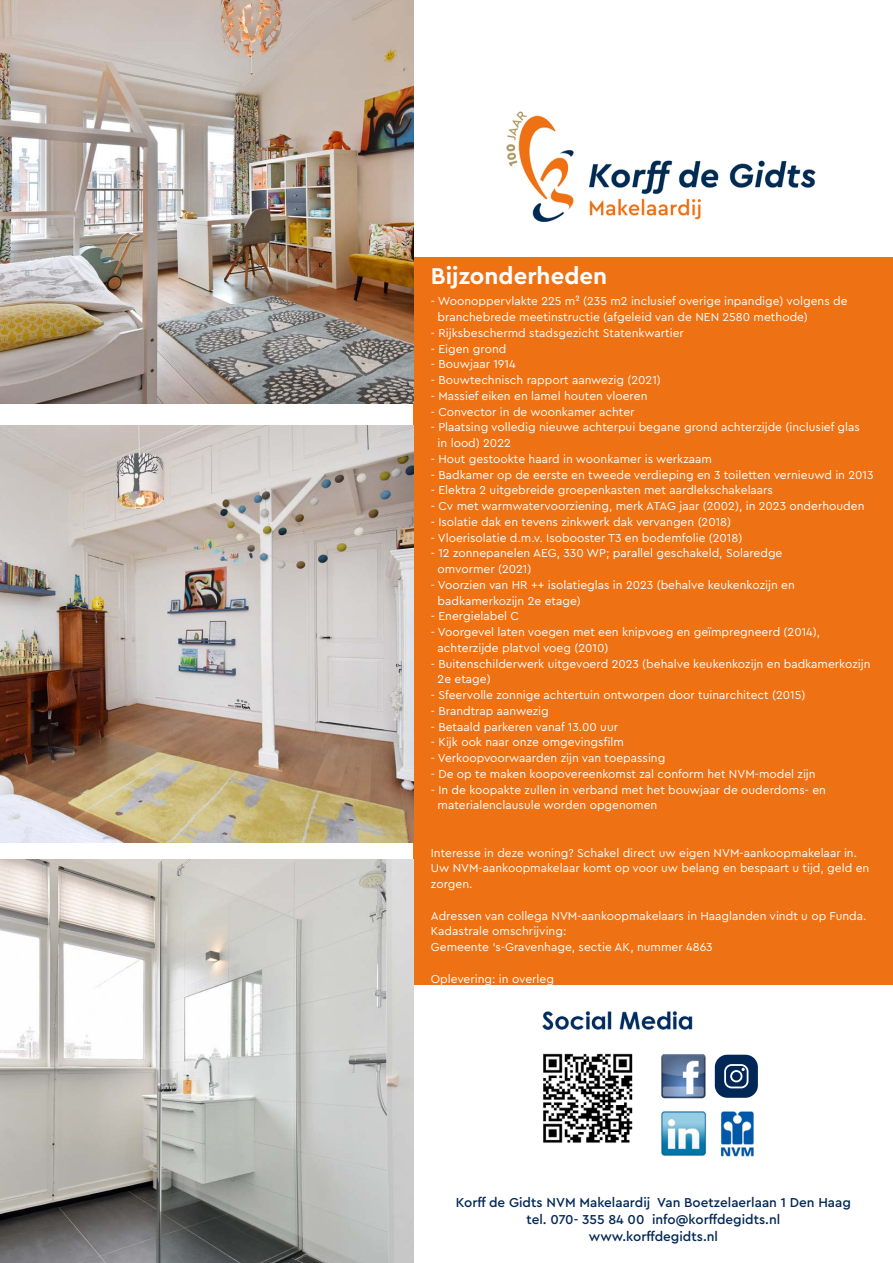
<style>
.page{position:relative;width:893px;height:1263px;background:#fff}
.page>*{position:absolute;margin:0;border:0;box-sizing:border-box;transform-origin:0 0}
.t1{font:700 24px "Cera Pro";color:#fff}
.t2{font:500 13.5px "Cera Pro";color:#002756}
.t3{font:12px/15.8px "Cera Pro";color:#fff}
</style>
<div class="page">
<div style="left:414px;top:257px;width:479px;height:727px;background:#ee7114"></div>
<img style="left:506px;top:111px;width:310px;height:110px">
<img style="left:0;top:426px;width:414px;height:417px">
<img style="left:0;top:860px;width:414px;height:403px">
<img style="left:0;top:0;width:414px;height:404px">
<img style="left:542px;top:1011px;width:216px;height:146px">
<div style="left:715px;top:1055px;width:43px;height:43px;background:#002756;border-radius:13px"></div>
<svg style="left:724px;top:1064px;width:24px;height:24px"></svg>
<p class="t1" style="left:431px;top:260px;width:178px">Bijzonderheden</p>
<p class="t3" style="left:431px;top:293px;width:418px">- Woonoppervlakte 225 m² (235 m2 inclusief overige inpandige) volgens de</p>
<p class="t3" style="left:438px;top:309px;width:372px">branchebrede meetinstructie (afgeleid van de NEN 2580 methode)</p>
<p class="t3" style="left:431px;top:324px;width:255px">- Rijksbeschermd stadsgezicht Statenkwartier</p>
<p class="t3" style="left:431px;top:340px;width:77px">- Eigen grond</p>
<p class="t3" style="left:431px;top:356px;width:86px">- Bouwjaar 1914</p>
<p class="t3" style="left:431px;top:372px;width:231px">- Bouwtechnisch rapport aanwezig (2021)</p>
<p class="t3" style="left:431px;top:387px;width:218px">- Massief eiken en lamel houten vloeren</p>
<p class="t3" style="left:431px;top:403px;width:205px">- Convector in de woonkamer achter</p>
<p class="t3" style="left:431px;top:419px;width:430px">- Plaatsing volledig nieuwe achterpui begane grond achterzijde (inclusief glas</p>
<p class="t3" style="left:438px;top:435px;width:75px">in lood) 2022</p>
<p class="t3" style="left:431px;top:450px;width:283px">- Hout gestookte haard in woonkamer is werkzaam</p>
<p class="t3" style="left:431px;top:466px;width:444px">- Badkamer op de eerste en tweede verdieping en 3 toiletten vernieuwd in 2013</p>
<p class="t3" style="left:431px;top:482px;width:344px">- Elektra 2 uitgebreide groepenkasten met aardlekschakelaars</p>
<p class="t3" style="left:431px;top:498px;width:435px">- Cv met warmwatervoorziening, merk ATAG jaar (2002), in 2023 onderhouden</p>
<p class="t3" style="left:431px;top:513px;width:302px">- Isolatie dak en tevens zinkwerk dak vervangen (2018)</p>
<p class="t3" style="left:431px;top:529px;width:313px">- Vloerisolatie d.m.v. Isobooster T3 en bodemfolie (2018)</p>
<p class="t3" style="left:431px;top:545px;width:353px">- 12 zonnepanelen AEG, 330 WP; parallel geschakeld, Solaredge</p>
<p class="t3" style="left:438px;top:561px;width:95px">omvormer (2021)</p>
<p class="t3" style="left:431px;top:576px;width:365px">- Voorzien van HR ++ isolatieglas in 2023 (behalve keukenkozijn en</p>
<p class="t3" style="left:438px;top:592px;width:145px">badkamerkozijn 2e etage)</p>
<p class="t3" style="left:431px;top:608px;width:90px">- Energielabel C</p>
<p class="t3" style="left:431px;top:624px;width:391px">- Voorgevel laten voegen met een knipvoeg en geïmpregneerd (2014),</p>
<p class="t3" style="left:438px;top:639px;width:172px">achterzijde platvol voeg (2010)</p>
<p class="t3" style="left:431px;top:655px;width:441px">- Buitenschilderwerk uitgevoerd 2023 (behalve keukenkozijn en badkamerkozijn</p>
<p class="t3" style="left:438px;top:671px;width:55px">2e etage)</p>
<p class="t3" style="left:431px;top:687px;width:376px">- Sfeervolle zonnige achtertuin ontworpen door tuinarchitect (2015)</p>
<p class="t3" style="left:431px;top:702px;width:120px">- Brandtrap aanwezig</p>
<p class="t3" style="left:431px;top:718px;width:189px">- Betaald parkeren vanaf 13.00 uur</p>
<p class="t3" style="left:431px;top:734px;width:195px">- Kijk ook naar onze omgevingsfilm</p>
<p class="t3" style="left:431px;top:750px;width:236px">- Verkoopvoorwaarden zijn van toepassing</p>
<p class="t3" style="left:431px;top:765px;width:386px">- De op te maken koopovereenkomst zal conform het NVM-model zijn</p>
<p class="t3" style="left:431px;top:781px;width:397px">- In de koopakte zullen in verband met het bouwjaar de ouderdoms- en</p>
<p class="t3" style="left:438px;top:797px;width:221px">materialenclausule worden opgenomen</p>
<p class="t3" style="left:431px;top:844px;width:440px">Interesse in deze woning? Schakel direct uw eigen NVM-aankoopmakelaar in.<br>Uw NVM-aankoopmakelaar komt op voor uw belang en bespaart u tijd, geld en zorgen.</p>
<p class="t3" style="left:431px;top:907px;width:437px">Adressen van collega NVM-aankoopmakelaars in Haaglanden vindt u op Funda.</p>
<p class="t3" style="left:431px;top:923px;width:137px">Kadastrale omschrijving:</p>
<p class="t3" style="left:431px;top:939px;width:283px">Gemeente ‘s-Gravenhage, sectie AK, nummer 4863</p>
<p class="t3" style="left:431px;top:970px;width:125px">Oplevering: in overleg</p>
<p class="t2" style="left:456px;top:1193px;width:397px">Korff de Gidts NVM Makelaardij Van Boetzelaerlaan 1 Den Haag</p>
<p class="t2" style="left:526px;top:1210px;width:255px">tel. 070- 355 84 00 info@korffdegidts.nl</p>
<p class="t2" style="left:589px;top:1227px;width:131px">www.korffdegidts.nl</p>
</div>
